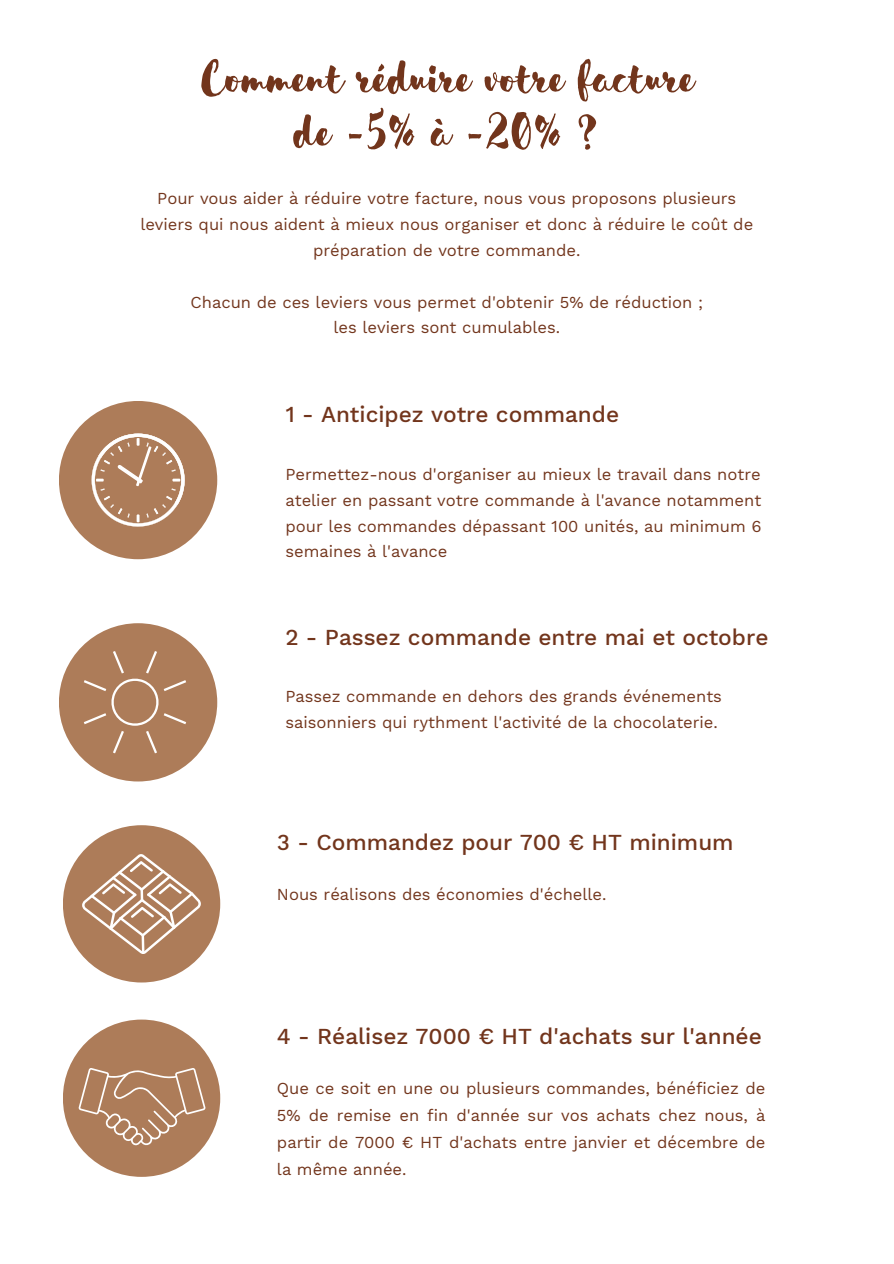
<style>
.page{position:relative;width:894px;height:1264px;background:#fff}
.page>*{position:absolute;margin:0;border:0;box-sizing:border-box;transform-origin:0 0}
.t1{font:54px/54px "Sensa Brush Fill";color:#72351c;text-align:center}
.t2{font:500 22.5px "Work Sans";color:#72351c}
.t3{font:16.5px/25.8px "Work Sans";color:#72351c;text-align:justify}
</style>
<div class="page">
<div style="left:59px;top:401px;width:158px;height:158px;background:#ad7c59;border-radius:50%"></div>
<svg style="left:91px;top:433px;width:94px;height:94px"></svg>
<div style="left:63px;top:825px;width:157px;height:157px;background:#ad7c59;border-radius:50%"></div>
<svg style="left:82px;top:854px;width:119px;height:100px"></svg>
<div style="left:59px;top:623px;width:158px;height:158px;background:#ad7c59;border-radius:50%"></div>
<svg style="left:84px;top:651px;width:102px;height:102px"></svg>
<div style="left:63px;top:1019px;width:157px;height:157px;background:#ad7c59;border-radius:50%"></div>
<svg style="left:78px;top:1068px;width:127px;height:77px"></svg>
<p class="t1" style="left:199px;top:52px;width:496px">Comment réduire votre facture de -5% à -20% ?</p>
<p class="t3" style="left:140px;top:185px;width:614px;text-align:center">Pour vous aider à réduire votre facture, nous vous proposons plusieurs leviers qui nous aident à mieux nous organiser et donc à réduire le coût de préparation de votre commande.</p>
<p class="t3" style="left:190px;top:289px;width:514px">Chacun de ces leviers vous permet d'obtenir 5% de réduction ;</p>
<h2 class="t3" style="left:333px;top:315px;width:228px">les leviers sont cumulables.</h2>
<h1 class="t2" style="left:285px;top:401px;width:335px">1 - Anticipez votre commande</h1>
<p class="t3" style="left:285px;top:461px;width:477px">Permettez-nous d'organiser au mieux le travail dans notre atelier en passant votre commande à l'avance notamment pour les commandes dépassant 100 unités, au minimum 6 semaines à l'avance</p>
<h2 class="t2" style="left:285px;top:623px;width:484px">2 - Passez commande entre mai et octobre</h2>
<p class="t3" style="left:285px;top:683px;width:438px">Passez commande en dehors des grands événements saisonniers qui rythment l'activité de la chocolaterie.</p>
<p class="t2" style="left:277px;top:829px;width:458px">3 - Commandez pour 700 € HT minimum</p>
<p class="t3" style="left:277px;top:881px;width:331px">Nous réalisons des économies d'échelle.</p>
<p class="t2" style="left:277px;top:1023px;width:486px">4 - Réalisez 7000 € HT d'achats sur l'année</p>
<h2 class="t3" style="left:277px;top:1074px;width:489px;line-height:27px">Que ce soit en une ou plusieurs commandes, bénéficiez de 5% de remise en fin d'année sur vos achats chez nous, à partir de 7000 € HT d'achats entre janvier et décembre de la même année.</h2>
</div>
